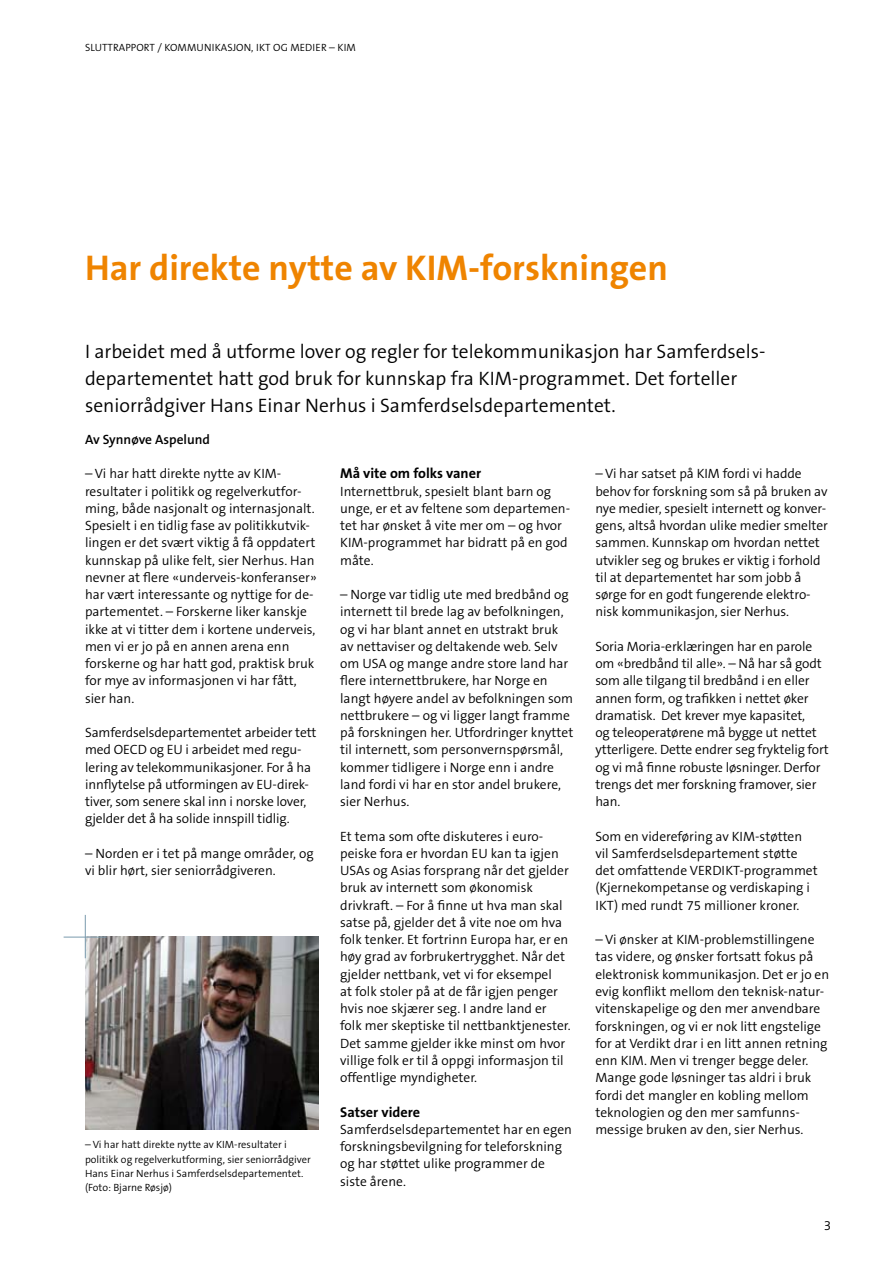
<style>
.page{position:relative;width:893px;height:1263px;background:#fff}
.page>*{position:absolute;margin:0;border:0;box-sizing:border-box;transform-origin:0 0}
.t1{font:700 36px "The Sans B7";color:#ef8400}
.t2{font:300 19.5px/27px "The Sans B4";color:#000}
.t3{font:700 14.25px "The Sans B7";color:#000}
.t4{font:300 13.5px/17.2px "The Sans B4";color:#000}
.t5{font:600 13.5px "The Sans B6";color:#000}
.t6{font:300 10.5px/14.2px "The Sans B4";color:#000}
</style>
<div class="page">
<img style="left:85px;top:936px;width:234px;height:193px">
<hr style="left:85px;top:915px;width:1px;height:43px;background:#7a9aad">
<hr style="left:64px;top:937px;width:42px;height:1px;background:#7a9aad">
<p class="t6" style="left:85px;top:41px;width:213px">sluttrapport / komm unikasjon, ikt og medie</p>
<p class="t6" style="left:321px;top:41px;width:24px">r – kim</p>
<h1 class="t1" style="left:85px;top:249px;width:584px">Har direkte nytte av KIM-forskningen</h1>
<h2 class="t2" style="left:85px;top:339px;width:682px">I arbeidet med å utforme lover og regler for telekommunikasjon har Samferdsels&shy;departementet hatt god bruk for kunnskap fra KIM-programmet. Det forteller seniorrådgiver Hans Einar Nerhus i Samferdselsdepartementet.</h2>
<p class="t5" style="left:85px;top:432px;width:127px">Av Synnøve Aspelund</p>
<p class="t4" style="left:85px;top:466px;width:233px">– Vi har hatt direkte nytte av KIM&shy;resultater i politikk og regelverkutfor&shy;ming, både nasjonalt og internasjonalt.<br>Spesielt i en tidlig fase av politikkutvik&shy;lingen er det svært viktig å få oppdatert kunnskap på ulike felt, sier Nerhus. Han nevner at flere «underveis-konferanser» har vært interessante og nyttige for de&shy;partementet. – Forskerne liker kanskje ikke at vi titter dem i kortene underveis, men vi er jo på en annen arena enn forskerne og har hatt god, praktisk bruk for mye av informasjonen vi har fått, sier han.</p>
<p class="t4" style="left:85px;top:725px;width:233px">Samferdselsdepartementet arbeider tett med OECD og EU i arbeidet med regu&shy;lering av telekommunikasjoner. For å ha innflytelse på utformingen av EU-direk&shy;tiver, som senere skal inn i norske lover, gjelder det å ha solide innspill tidlig.</p>
<p class="t4" style="left:85px;top:845px;width:230px">– Norden er i tet på mange områder, og vi blir hørt, sier seniorrådgiveren.</p>
<p class="t6" style="left:85px;top:1138px;width:227px">– Vi har hatt direkte nytte av KIM-resultater i politikk og regelverkutforming, sier seniorrådgiver Hans Einar Nerhus i Samferdselsdepartementet. (Foto: Bjarne Røsjø)</p>
<p class="t3" style="left:340px;top:466px;width:142px">Må vite om folks vaner</p>
<p class="t4" style="left:340px;top:483px;width:231px">Internettbruk, spesielt blant barn og unge, er et av feltene som departemen&shy;tet har ønsket å vite mer om – og hvor<br>KIM-programmet har bidratt på en god måte.</p>
<p class="t4" style="left:340px;top:587px;width:235px">– Norge var tidlig ute med bredbånd og internett til brede lag av befolkningen, og vi har blant annet en utstrakt bruk av nettaviser og deltakende web. Selv om USA og mange andre store land har flere internettbrukere, har Norge en langt høyere andel av befolkningen som nettbrukere – og vi ligger langt framme på forskningen her. Utfordringer knyttet til internett, som personvernspørsmål, kommer tidligere i Norge enn i andre land fordi vi har en stor andel brukere, sier Nerhus.</p>
<p class="t4" style="left:340px;top:828px;width:232px">Et tema som ofte diskuteres i euro&shy;peiske fora er hvordan EU kan ta igjen USAs og Asias forsprang når det gjelder bruk av internett som økonomisk drivkraft. – For å finne ut hva man skal satse på, gjelder det å vite noe om hva folk tenker. Et fortrinn Europa har, er en høy grad av forbrukertrygghet. Når det gjelder nettbank, vet vi for eksempel<br>at folk stoler på at de får igjen penger hvis noe skjærer seg. I andre land er folk mer skeptiske til nettbanktjenester.<br>Det samme gjelder ikke minst om hvor villige folk er til å oppgi informasjon til offentlige myndigheter.</p>
<p class="t3" style="left:340px;top:1104px;width:81px">Satser videre</p>
<p class="t4" style="left:340px;top:1121px;width:233px">Samferdselsdepartementet har en egen forskningsbevilgning for teleforskning og har støttet ulike programmer de siste årene.</p>
<p class="t4" style="left:595px;top:466px;width:234px">– Vi har satset på KIM fordi vi hadde behov for forskning som så på bruken av nye medier, spesielt internett og konver&shy;gens, altså hvordan ulike medier smelter sammen. Kunnskap om hvordan nettet utvikler seg og brukes er viktig i forhold til at departementet har som jobb å sørge for en godt fungerende elektro&shy;nisk kommunikasjon, sier Nerhus.</p>
<p class="t4" style="left:595px;top:638px;width:235px">Soria Moria-erklæringen har en parole om «bredbånd til alle». – Nå har så godt som alle tilgang til bredbånd i en eller annen form, og trafikken i nettet øker dramatisk. Det krever mye kapasitet,<br>og teleoperatørene må bygge ut nettet ytterligere. Dette endrer seg fryktelig fort og vi må finne robuste løsninger. Derfor trengs det mer forskning framover, sier han.</p>
<p class="t4" style="left:595px;top:828px;width:224px">Som en videreføring av KIM-støtten vil Samferdselsdepartement støtte det omfattende VERDIKT-programmet (Kjernekompetanse og verdiskaping i IKT) med rundt 75 millioner kroner.</p>
<p class="t4" style="left:595px;top:932px;width:235px">– Vi ønsker at KIM-problemstillingene tas videre, og ønsker fortsatt fokus på elektronisk kommunikasjon. Det er jo en evig konflikt mellom den teknisk-natur&shy;vitenskapelige og den mer anvendbare forskningen, og vi er nok litt engstelige for at Verdikt drar i en litt annen retning enn KIM. Men vi trenger begge deler.<br>Mange gode løsninger tas aldri i bruk fordi det mangler en kobling mellom teknologien og den mer samfunns&shy;messige bruken av den, sier Nerhus.</p>
<p class="t4" style="left:824px;top:1217px;width:9px">3</p>
</div>
